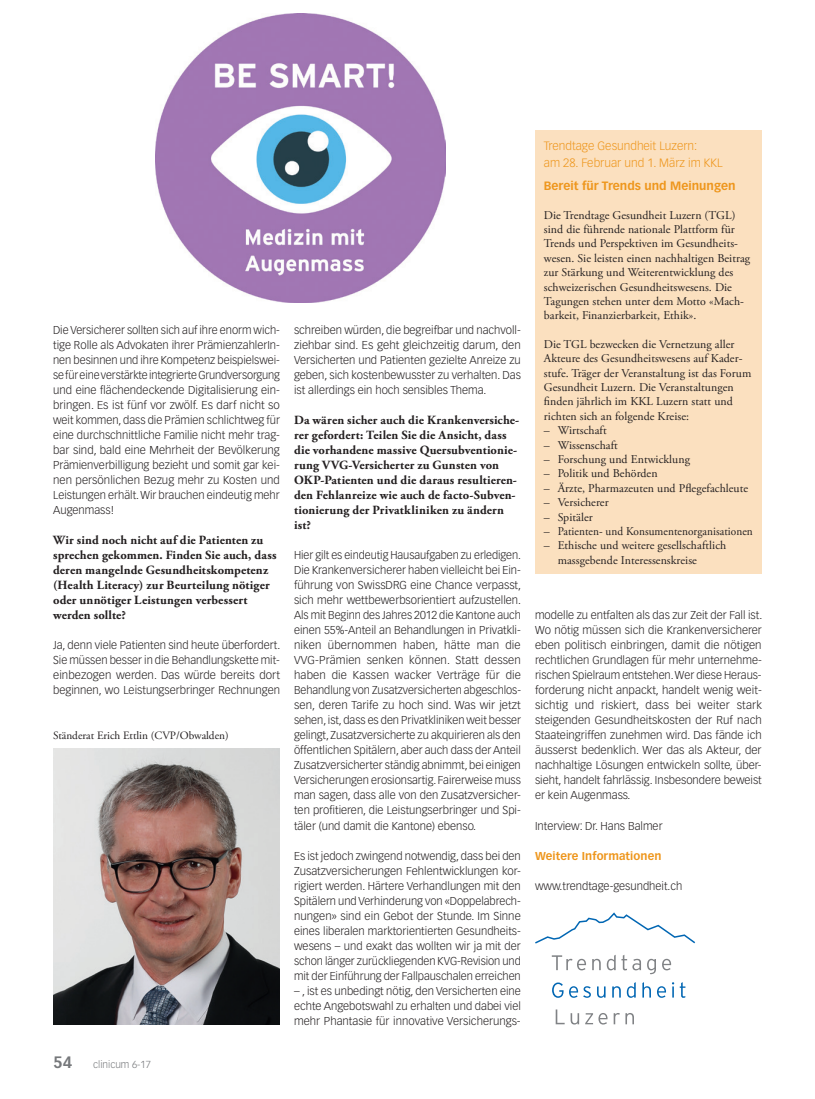
<style>
.page{position:relative;width:815px;height:1099px;background:#fff}
.page>*{position:absolute;margin:0;border:0;box-sizing:border-box;transform-origin:0 0}
.t1{font:700 12.5px/15px "Adobe Garamond Pro";letter-spacing:.01em;color:#231f20}
.t2{font:11.88px/14.4px "Adobe Garamond Pro";letter-spacing:.005em;color:#231f20}
.t3{font:300 11.88px/16.2px "Vectora LT Std";color:#ee961c}
.t4{font:700 11.88px "Vectora LT Std";color:#ee961c}
.t5{font:300 11.25px/15px "Vectora LT Std";color:#231f20;text-align:justify}
.t6{font:11.25px "Adobe Garamond Pro";color:#231f20}
.t7{font:700 11.25px "Vectora LT Std";letter-spacing:.005em;color:#ee961c}
.t8{font:300 10px "Vectora LT Std";color:#76787b}
.s1{font-weight:700;font-size:16.25px}
</style>
<div class="page">
<div style="left:535px;top:130px;width:227px;height:444px;background:#fbe0bf"></div>
<svg style="left:552px;top:955px;width:34px;height:15px"></svg>
<svg style="left:592px;top:958px;width:9px;height:12px"></svg>
<svg style="left:607px;top:955px;width:34px;height:15px"></svg>
<svg style="left:647px;top:958px;width:9px;height:16px"></svg>
<svg style="left:662px;top:958px;width:9px;height:12px"></svg>
<svg style="left:552px;top:982px;width:39px;height:15px"></svg>
<svg style="left:597px;top:986px;width:9px;height:11px"></svg>
<svg style="left:612px;top:986px;width:9px;height:11px"></svg>
<svg style="left:627px;top:982px;width:9px;height:15px"></svg>
<svg style="left:642px;top:982px;width:9px;height:15px"></svg>
<svg style="left:657px;top:986px;width:9px;height:11px"></svg>
<svg style="left:672px;top:982px;width:2px;height:15px"></svg>
<svg style="left:680px;top:982px;width:5px;height:15px"></svg>
<svg style="left:556px;top:1009px;width:9px;height:15px"></svg>
<svg style="left:571px;top:1013px;width:8px;height:11px"></svg>
<svg style="left:585px;top:1013px;width:23px;height:11px"></svg>
<svg style="left:614px;top:1013px;width:20px;height:11px"></svg>
<svg style="left:535px;top:912px;width:160px;height:31px"></svg>
<img style="left:156px;top:13px;width:289px;height:290px">
<img style="left:53px;top:748px;width:227px;height:276px">
<p class="t5" style="left:53px;top:323px;width:228px">Die Versicherer sollten sich auf ihre enorm wich&shy;tige Rolle als Advokaten ihrer PrämienzahlerIn&shy;nen besinnen und ihre Kompetenz beispielswei&shy;se für eine verstärkte integrierte Grundversorgung und eine flächendeckende Digitalisierung ein&shy;bringen. Es ist fünf vor zwölf. Es darf nicht so weit kommen, dass die Prämien schlichtweg für eine durchschnittliche Familie nicht mehr trag&shy;bar sind, bald eine Mehrheit der Bevölkerung Prämienverbilligung bezieht und somit gar kei&shy;nen persönlichen Bezug mehr zu Kosten und Leistungen erhält. Wir brauchen eindeutig mehr Augenmass!</p>
<p class="t1" style="left:53px;top:533px;width:225px">Wir sind noch nicht auf die Patienten zu sprechen gekommen. Finden Sie auch, dass deren mangelnde Gesundheitskompetenz (Health Literacy) zur Beurteilung nötiger oder unnötiger Leistungen verbessert werden sollte?</p>
<p class="t5" style="left:53px;top:638px;width:229px">Ja, denn viele Patienten sind heute überfordert.<br>Sie müssen besser in die Behandlungskette mit&shy;einbezogen werden. Das würde bereits dort beginnen, wo Leistungserbringer Rechnungen</p>
<p class="t6" style="left:53px;top:729px;width:177px">Ständerat Erich Ettlin (CVP/Obwalden)</p>
<p class="t8" style="left:53px;top:1058px;width:99px"><span class="s1">54</span> clinicum 6-17</p>
<p class="t5" style="left:294px;top:323px;width:228px">schreiben würden, die begreifbar und nachvoll&shy;ziehbar sind. Es geht gleichzeitig darum, den Versicherten und Patienten gezielte Anreize zu geben, sich kostenbewusster zu verhalten. Das ist allerdings ein hoch sensibles Thema.</p>
<p class="t1" style="left:294px;top:413px;width:227px">Da wären sicher auch die Krankenversiche&shy;rer gefordert: Teilen Sie die Ansicht, dass die vorhandene massive Quersubventionie&shy;rung VVG-Versicherter zu Gunsten von OKP-Patienten und die daraus resultieren&shy;den Fehlanreize wie auch de facto-Subven&shy;tionierung der Privatkliniken zu ändern ist?</p>
<p class="t5" style="left:294px;top:548px;width:229px">Hier gilt es eindeutig Hausaufgaben zu erledigen.<br>Die Krankenversicherer haben vielleicht bei Ein&shy;führung von SwissDRG eine Chance verpasst, sich mehr wettbewerbsorientiert aufzustellen.<br>Als mit Beginn des Jahres 2012 die Kantone auch einen 55%-Anteil an Behandlungen in Privatkli&shy;niken übernommen haben, hätte man die VVG-Prämien senken können. Statt dessen haben die Kassen wacker Verträge für die Behandlung von Zusatzversicherten abgeschlos&shy;sen, deren Tarife zu hoch sind. Was wir jetzt sehen, ist, dass es den Privatkliniken weit besser gelingt, Zusatzversicherte zu akquirieren als den öffentlichen Spitälern, aber auch dass der Anteil Zusatzversicherter ständig abnimmt, bei einigen Versicherungen erosionsartig. Fairerweise muss man sagen, dass alle von den Zusatzversicher&shy;ten profitieren, die Leistungserbringer und Spi&shy;täler (und damit die Kantone) ebenso.</p>
<p class="t5" style="left:294px;top:848px;width:228px">Es ist jedoch zwingend notwendig, dass bei den Zusatzversicherungen Fehlentwicklungen kor&shy;rigiert werden. Härtere Verhandlungen mit den Spitälern und Verhinderung von «Doppelabrech&shy;nungen» sind ein Gebot der Stunde. Im Sinne eines liberalen marktorientierten Gesundheits&shy;wesens – und exakt das wollten wir ja mit der schon länger zurückliegenden KVG-Revision und mit der Einführung der Fallpauschalen erreichen</p>
<p class="t5" style="left:294px;top:983px;width:228px">– , ist es unbedingt nötig, den Versicherten eine echte Angebotswahl zu erhalten und dabei viel mehr Phantasie für innovative Versicherungs-</p>
<p class="t3" style="left:544px;top:138px;width:180px">Trendtage Gesundheit Luzern:<br>am 28. Februar und 1. März im KKL</p>
<p class="t4" style="left:544px;top:179px;width:193px">Bereit für Trends und Meinungen</p>
<p class="t2" style="left:544px;top:208px;width:208px">Die Trendtage Gesundheit Luzern (TGL) sind die führende nationale Plattform für Trends und Perspektiven im Gesundheits&shy;wesen. Sie leisten einen nachhaltigen Beitrag zur Stärkung und Weiterentwicklung des schweizerischen Gesundheitswesens. Die Tagungen stehen unter dem Motto «Mach&shy;barkeit, Finanzierbarkeit, Ethik».</p>
<p class="t2" style="left:544px;top:337px;width:209px">Die TGL bezwecken die Vernetzung aller Akteure des Gesundheitswesens auf Kader&shy;stufe. Träger der Veranstaltung ist das Forum Gesundheit Luzern. Die Veranstaltungen finden jährlich im KKL Luzern statt und richten sich an folgende Kreise:</p>
<p class="t2" style="left:544px;top:423px;width:64px">– Wirtschaft</p>
<p class="t2" style="left:544px;top:438px;width:75px">– Wissenschaft</p>
<p class="t2" style="left:544px;top:452px;width:148px">– Forschung und Entwicklung</p>
<p class="t2" style="left:544px;top:467px;width:115px">– Politik und Behörden</p>
<p class="t2" style="left:544px;top:481px;width:206px">– Ärzte, Pharmazeuten und Pflegefachleute</p>
<p class="t2" style="left:544px;top:495px;width:66px">– Versicherer</p>
<p class="t2" style="left:544px;top:510px;width:50px">– Spitäler</p>
<p class="t2" style="left:544px;top:524px;width:210px">– Patienten- und Konsumentenorganisationen</p>
<p class="t2" style="left:558px;top:538px;width:170px;text-indent:-14px">– Ethische und weitere gesellschaftlich massgebende Interessenskreise</p>
<p class="t5" style="left:535px;top:608px;width:229px">modelle zu entfalten als das zur Zeit der Fall ist.<br>Wo nötig müssen sich die Krankenversicherer eben politisch einbringen, damit die nötigen rechtlichen Grundlagen für mehr unternehme&shy;rischen Spielraum entstehen. Wer diese Heraus&shy;forderung nicht anpackt, handelt wenig weit&shy;sichtig und riskiert, dass bei weiter stark steigenden Gesundheitskosten der Ruf nach Staateingriffen zunehmen wird. Das fände ich äusserst bedenklich. Wer das als Akteur, der nachhaltige Lösungen entwickeln sollte, über&shy;sieht, handelt fahrlässig. Insbesondere beweist er kein Augenmass.</p>
<p class="t5" style="left:535px;top:818px;width:129px">Interview: Dr. Hans Balmer</p>
<p class="t7" style="left:535px;top:848px;width:128px">Weitere Informationen</p>
<p class="t5" style="left:535px;top:878px;width:149px">www.trendtage-gesundheit.ch</p>
</div>
